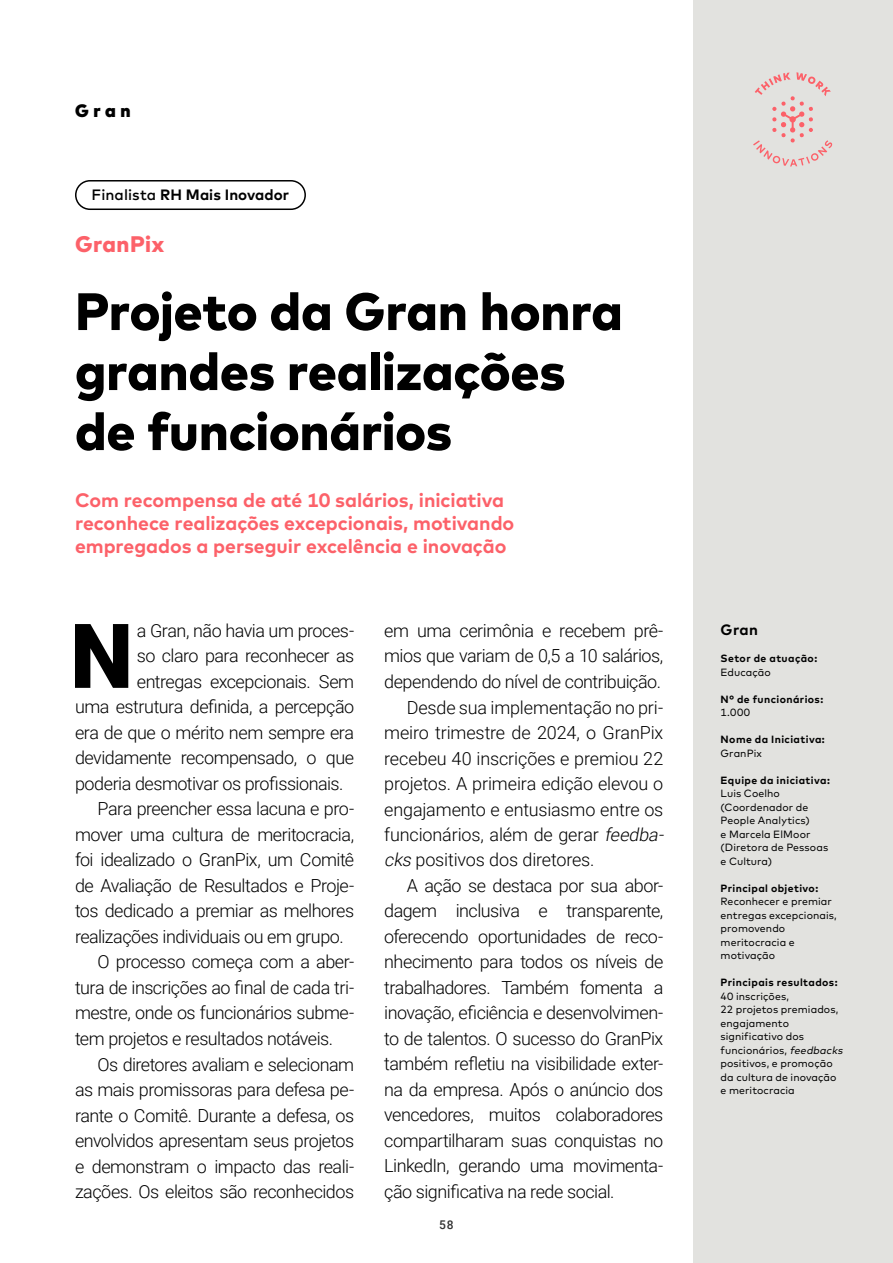
<style>
.page{position:relative;width:893px;height:1263px;background:#fff}
.page>*{position:absolute;margin:0;border:0;box-sizing:border-box;transform-origin:0 0}
.t1{font:900 89.7px "Roboto";color:#000}
.t2{font:800 52.5px/60px "Mark";letter-spacing:-.005em;color:#000}
.t3{font:800 22.5px "Mark";letter-spacing:.02em;color:#fc6169}
.t4{font:700 19.5px/23.4px "Mark";letter-spacing:-.005em;color:#fc6169}
.t5{font:300 18px "Roboto";letter-spacing:-.025em;color:#000}
.t6{font:300 18px "Roboto";letter-spacing:-.005em;color:#000}
.t7{font:900 18px "Mark";color:#000}
.t8{font:700 15px "Mark";letter-spacing:.005em;color:#000}
.t9{font:500 12px "Roboto";color:#333}
.t10{font:10.5px/13.5px "Mark";letter-spacing:.01em;color:#000}
.t11{font:700 10.5px "Mark";letter-spacing:.04em;color:#000}
.s1{font-weight:500}
.s2{font-style:italic}
</style>
<div class="page">
<div style="left:694px;top:0;width:199px;height:1263px;background:#e2e2df"></div>
<svg style="left:753px;top:72px;width:79px;height:95px"></svg>
<div style="left:75px;top:180px;width:231px;height:30px;border:2px solid #000;border-radius:14px"></div>
<p class="t7" style="left:75px;top:98px;width:57px">Gran</p>
<p class="t8" style="left:92px;top:185px;width:199px"><span class="s1">Finalista</span> RH Mais Inovador</p>
<p class="t3" style="left:75px;top:229px;width:91px">GranPix</p>
<h2 class="t2" style="left:75px;top:280px;width:549px">Projeto da Gran honra grandes realizações de funcionários</h2>
<p class="t4" style="left:75px;top:487px;width:441px">Com recompensa de até 10 salários, iniciativa reconhece realizações excepcionais, motivando empregados a perseguir excelência e inovação</p>
<h1 class="t1" style="left:70px;top:593px;width:64px">N</h1>
<p class="t5" style="left:137px;top:618px;width:219px">a Gran, não havia um proces-</p>
<p class="t5" style="left:137px;top:643px;width:219px">so claro para reconhecer as</p>
<p class="t5" style="left:137px;top:669px;width:219px">entregas excepcionais. Sem</p>
<p class="t5" style="left:75px;top:694px;width:281px">uma estrutura definida, a percepção</p>
<p class="t5" style="left:75px;top:720px;width:281px">era de que o mérito nem sempre era</p>
<p class="t5" style="left:75px;top:745px;width:281px">devidamente recompensado, o que</p>
<p class="t5" style="left:75px;top:771px;width:270px">poderia desmotivar os profissionais.</p>
<p class="t5" style="left:98px;top:796px;width:258px">Para preencher essa lacuna e pro-</p>
<p class="t5" style="left:75px;top:822px;width:281px">mover uma cultura de meritocracia,</p>
<p class="t5" style="left:75px;top:847px;width:281px">foi idealizado o GranPix, um Comitê</p>
<p class="t5" style="left:75px;top:873px;width:281px">de Avaliação de Resultados e Proje-</p>
<p class="t5" style="left:75px;top:898px;width:281px">tos dedicado a premiar as melhores</p>
<p class="t5" style="left:75px;top:924px;width:270px">realizações individuais ou em grupo.</p>
<p class="t5" style="left:98px;top:949px;width:258px">O processo começa com a aber-</p>
<p class="t5" style="left:75px;top:975px;width:281px">tura de inscrições ao final de cada tri-</p>
<p class="t5" style="left:75px;top:1000px;width:281px">mestre, onde os funcionários subme-</p>
<p class="t5" style="left:75px;top:1026px;width:260px">tem projetos e resultados notáveis.</p>
<p class="t5" style="left:98px;top:1051px;width:258px">Os diretores avaliam e selecionam</p>
<p class="t5" style="left:75px;top:1077px;width:281px">as mais promissoras para defesa pe-</p>
<p class="t5" style="left:75px;top:1102px;width:281px">rante o Comitê. Durante a defesa, os</p>
<p class="t5" style="left:75px;top:1128px;width:281px">envolvidos apresentam seus projetos</p>
<p class="t5" style="left:75px;top:1153px;width:281px">e demonstram o impacto das reali-</p>
<p class="t5" style="left:75px;top:1179px;width:281px">zações. Os eleitos são reconhecidos</p>
<p class="t5" style="left:384px;top:618px;width:281px">em uma cerimônia e recebem prê-</p>
<p class="t5" style="left:384px;top:643px;width:281px">mios que variam de 0,5 a 10 salários,</p>
<p class="t5" style="left:384px;top:669px;width:278px">dependendo do nível de contribuição.</p>
<p class="t6" style="left:407px;top:694px;width:258px">Desde sua implementação no pri-</p>
<p class="t5" style="left:384px;top:720px;width:281px">meiro trimestre de 2024, o GranPix</p>
<p class="t6" style="left:384px;top:745px;width:281px">recebeu 40 inscrições e premiou 22</p>
<p class="t5" style="left:384px;top:771px;width:281px">projetos. A primeira edição elevou o</p>
<p class="t5" style="left:384px;top:796px;width:281px">engajamento e entusiasmo entre os</p>
<p class="t5" style="left:384px;top:822px;width:285px">funcionários, além de gerar <span class="s2">feedba-</span></p>
<p class="t5" style="left:384px;top:847px;width:212px"><span class="s2">cks</span> positivos dos diretores.</p>
<p class="t5" style="left:407px;top:873px;width:258px">A ação se destaca por sua abor-</p>
<p class="t5" style="left:384px;top:898px;width:281px">dagem inclusiva e transparente,</p>
<p class="t5" style="left:384px;top:924px;width:281px">oferecendo oportunidades de reco-</p>
<p class="t5" style="left:384px;top:949px;width:281px">nhecimento para todos os níveis de</p>
<p class="t5" style="left:384px;top:975px;width:281px">trabalhadores. Também fomenta a</p>
<p class="t5" style="left:384px;top:1000px;width:281px">inovação, eficiência e desenvolvimen-</p>
<p class="t5" style="left:384px;top:1026px;width:281px">to de talentos. O sucesso do GranPix</p>
<p class="t5" style="left:384px;top:1051px;width:281px">também refletiu na visibilidade exter-</p>
<p class="t5" style="left:384px;top:1077px;width:281px">na da empresa. Após o anúncio dos</p>
<p class="t5" style="left:384px;top:1102px;width:281px">vencedores, muitos colaboradores</p>
<p class="t5" style="left:384px;top:1128px;width:281px">compartilharam suas conquistas no</p>
<p class="t5" style="left:384px;top:1153px;width:281px">LinkedIn, gerando uma movimenta-</p>
<p class="t5" style="left:384px;top:1179px;width:232px">ção significativa na rede social.</p>
<p class="t9" style="left:439px;top:1216px;width:16px">58</p>
<p class="t8" style="left:720px;top:620px;width:39px">Gran</p>
<p class="t11" style="left:720px;top:652px;width:98px">Setor de atuação:</p>
<p class="t10" style="left:720px;top:665px;width:52px">Educação</p>
<p class="t11" style="left:720px;top:692px;width:104px">N° de funcionários:</p>
<p class="t10" style="left:720px;top:706px;width:31px">1.000</p>
<p class="t11" style="left:720px;top:733px;width:106px">Nome da Iniciativa:</p>
<p class="t10" style="left:720px;top:746px;width:43px">GranPix</p>
<p class="t11" style="left:720px;top:773px;width:111px">Equipe da iniciativa:</p>
<p class="t10" style="left:720px;top:787px;width:109px">Luis Coelho (Coordenador de<br>People Analytics)<br>e Marcela ElMoor (Diretora de Pessoas e Cultura)</p>
<p class="t11" style="left:720px;top:881px;width:99px">Principal objetivo:</p>
<p class="t10" style="left:720px;top:895px;width:118px">Reconhecer e premiar entregas excepcionais, promovendo meritocracia e motivação</p>
<p class="t11" style="left:720px;top:976px;width:118px">Principais resultados:</p>
<p class="t10" style="left:720px;top:989px;width:126px">40 inscrições,<br>22 projetos premiados, engajamento significativo dos funcionários, <span class="s2">feedbacks </span>positivos, e promoção da cultura de inovação e meritocracia</p>
</div>
